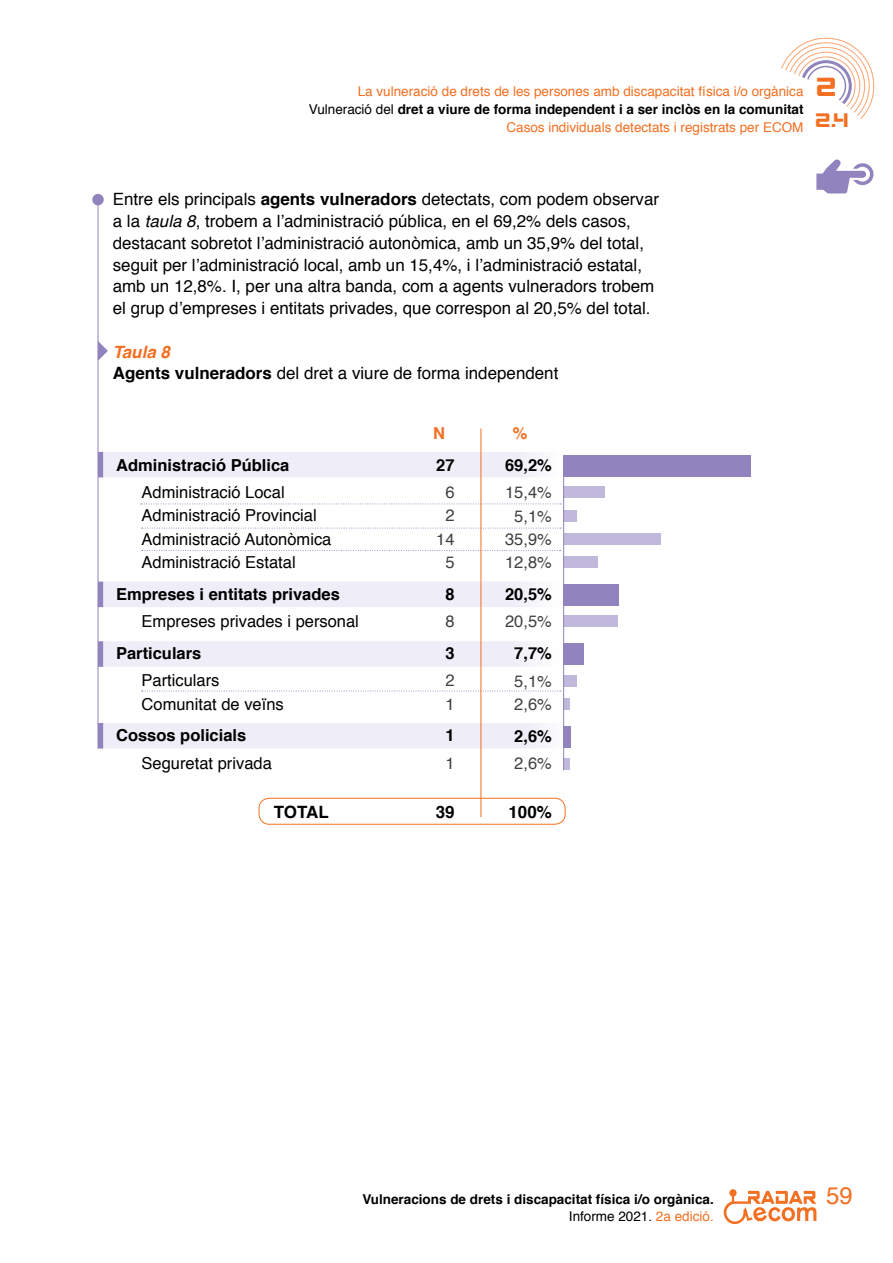
<style>
.page{position:relative;width:893px;height:1263px;background:#fff}
.page>*{position:absolute;margin:0;border:0;box-sizing:border-box;transform-origin:0 0}
.t1{font:28.2px "Strike Fighter";color:#f36f21}
.t2{font:24px "Helvetica";color:#f36f21}
.t3{font:21px "Strike Fighter";color:#f36f21}
.t4{font:16.95px/21.8px "Helvetica";color:#000}
.t5{font:700 16.95px "Helvetica";color:#000}
.t6{font:16.5px/23.2px "Helvetica";color:#000}
.t7{font:700 16.5px "Helvetica";color:#000}
.t8{font:16.5px/23.2px "Helvetica";color:#414042;text-align:center}
.t9{font:700 16.5px "Helvetica";color:#f36f21}
.t10{font:13.5px/18px "Helvetica";color:#f36f21;text-align:right}
.t11{font:700 13.5px "Helvetica";color:#000}
.t12{font:13.5px "Helvetica";color:#000}
.s1{color:#000}
.s2{font-weight:700;color:#000}
.s3{font-weight:700}
.s4{font-style:italic}
.s5{font-weight:700;font-style:italic;color:#f36f21}
.s6{color:#f36f21}
</style>
<div class="page">
<div style="left:563px;top:486px;width:42px;height:12px;background:#c0b9dc"></div>
<div style="left:563px;top:510px;width:14px;height:12px;background:#c0b9dc"></div>
<div style="left:563px;top:533px;width:97px;height:12px;background:#c0b9dc"></div>
<div style="left:563px;top:556px;width:35px;height:12px;background:#c0b9dc"></div>
<div style="left:563px;top:615px;width:55px;height:12px;background:#c0b9dc"></div>
<div style="left:563px;top:675px;width:14px;height:12px;background:#c0b9dc"></div>
<div style="left:563px;top:698px;width:7px;height:12px;background:#c0b9dc"></div>
<div style="left:563px;top:758px;width:7px;height:12px;background:#c0b9dc"></div>
<svg style="left:724px;top:1189px;width:92px;height:35px"></svg>
<div style="left:92px;top:194px;width:12px;height:11px;background:#9083be;border-radius:50%"></div>
<hr style="left:98px;top:203px;width:1px;height:545px;background:#9083be">
<div style="left:98px;top:452px;width:466px;height:25px;background:#efedf7"></div>
<div style="left:98px;top:452px;width:5px;height:25px;background:#9083be"></div>
<div style="left:98px;top:582px;width:465px;height:25px;background:#efedf7"></div>
<div style="left:98px;top:582px;width:5px;height:25px;background:#9083be"></div>
<div style="left:98px;top:641px;width:464px;height:26px;background:#efedf7"></div>
<div style="left:98px;top:641px;width:5px;height:26px;background:#9083be"></div>
<div style="left:98px;top:723px;width:465px;height:25px;background:#efedf7"></div>
<div style="left:98px;top:723px;width:5px;height:25px;background:#9083be"></div>
<svg style="left:141px;top:503px;width:420px;height:2px"></svg>
<svg style="left:142px;top:528px;width:419px;height:1px"></svg>
<svg style="left:142px;top:550px;width:419px;height:1px"></svg>
<svg style="left:142px;top:691px;width:419px;height:1px"></svg>
<hr style="left:481px;top:428px;width:1px;height:389px;background:#f36f21">
<div style="left:259px;top:798px;width:307px;height:27px;border:1px solid #f36f21;border-radius:10px"></div>
<hr style="left:563px;top:455px;width:1px;height:315px;background:#9083be">
<svg style="left:98px;top:341px;width:10px;height:20px"></svg>
<div style="left:563px;top:455px;width:188px;height:22px;background:#9083be"></div>
<div style="left:563px;top:584px;width:56px;height:22px;background:#9083be"></div>
<div style="left:563px;top:644px;width:21px;height:21px;background:#9083be"></div>
<div style="left:563px;top:726px;width:8px;height:21px;background:#9083be"></div>
<svg style="left:816px;top:159px;width:57px;height:34px"></svg>
<svg style="left:781px;top:63px;width:94px;height:56px"></svg>
<p class="t10" style="left:309px;top:82px;width:496px">La vulneració de drets de les persones amb discapacitat física i/o orgànica<br><span class="s1">Vulneració del</span> <span class="s2">dret a viure de forma independent i a ser inclòs en la comunitat<br></span>Casos individuals detectats i registrats per ECOM</p>
<h1 class="t1" style="left:816px;top:70px;width:22px">2</h1>
<p class="t3" style="left:815px;top:107px;width:35px">2.4</p>
<p class="t4" style="left:113px;top:189px;width:548px">Entre els principals <span class="s3">agents vulneradors</span> detectats, com podem observar a la <span class="s4">taula 8</span>, trobem a l’administració pública, en el 69,2% dels casos, destacant sobretot l’administració autonòmica, amb un 35,9% del total, seguit per l’administració local, amb un 15,4%, i l’administració estatal, amb un 12,8%. I, per una altra banda, com a agents vulneradors trobem el grup d’empreses i entitats privades, que correspon al 20,5% del total.</p>
<p class="t4" style="left:113px;top:341px;width:447px"><span class="s5">Taula 8<br></span><span class="s3">Agents vulneradors</span> del dret a viure de forma independent</p>
<p class="t7" style="left:116px;top:452px;width:175px">Administració Pública</p>
<p class="t6" style="left:142px;top:481px;width:191px">Administració Local<br>Administració Provincial<br>Administració Autonòmica<br>Administració Estatal</p>
<p class="t7" style="left:116px;top:587px;width:225px">Empreses i entitats privades</p>
<p class="t6" style="left:142px;top:610px;width:219px">Empreses privades i personal</p>
<p class="t7" style="left:116px;top:647px;width:87px">Particulars</p>
<p class="t6" style="left:142px;top:669px;width:144px">Particulars<br>Comunitat de veïns</p>
<p class="t7" style="left:116px;top:729px;width:132px">Cossos policials</p>
<p class="t6" style="left:142px;top:752px;width:132px">Seguretat privada</p>
<p class="t5" style="left:274px;top:798px;width:56px">TOTAL</p>
<p class="t9" style="left:433px;top:426px;width:13px">N</p>
<p class="t7" style="left:436px;top:458px;width:20px">27</p>
<p class="t8" style="left:436px;top:481px;width:20px">6<br>2<br>14<br>5</p>
<p class="t7" style="left:445px;top:587px;width:11px">8</p>
<p class="t8" style="left:445px;top:610px;width:11px">8</p>
<p class="t7" style="left:445px;top:646px;width:11px">3</p>
<p class="t8" style="left:445px;top:669px;width:11px;text-align:left">2<br>1</p>
<p class="t7" style="left:445px;top:729px;width:11px">1</p>
<p class="t8" style="left:445px;top:752px;width:11px">1</p>
<p class="t5" style="left:436px;top:805px;width:20px">39</p>
<p class="t9" style="left:513px;top:420px;width:16px">%</p>
<p class="t7" style="left:505px;top:452px;width:48px">69,2%</p>
<p class="t8" style="left:505px;top:481px;width:48px">15,4%<br>5,1%<br>35,9%<br>12,8%</p>
<p class="t7" style="left:505px;top:581px;width:48px">20,5%</p>
<p class="t8" style="left:505px;top:610px;width:48px">20,5%</p>
<p class="t7" style="left:514px;top:640px;width:39px">7,7%</p>
<p class="t8" style="left:514px;top:669px;width:39px;text-align:left">5,1%<br>2,6%</p>
<p class="t7" style="left:514px;top:722px;width:39px">2,6%</p>
<p class="t8" style="left:514px;top:752px;width:39px">2,6%</p>
<p class="t5" style="left:509px;top:798px;width:45px">100%</p>
<p class="t11" style="left:362px;top:1193px;width:353px">Vulneracions de drets i discapacitat física i/o orgànica.</p>
<h2 class="t2" style="left:826px;top:1182px;width:28px">59</h2>
<p class="t12" style="left:569px;top:1209px;width:146px">Informe 2021. <span class="s6">2a edició.</span></p>
</div>
